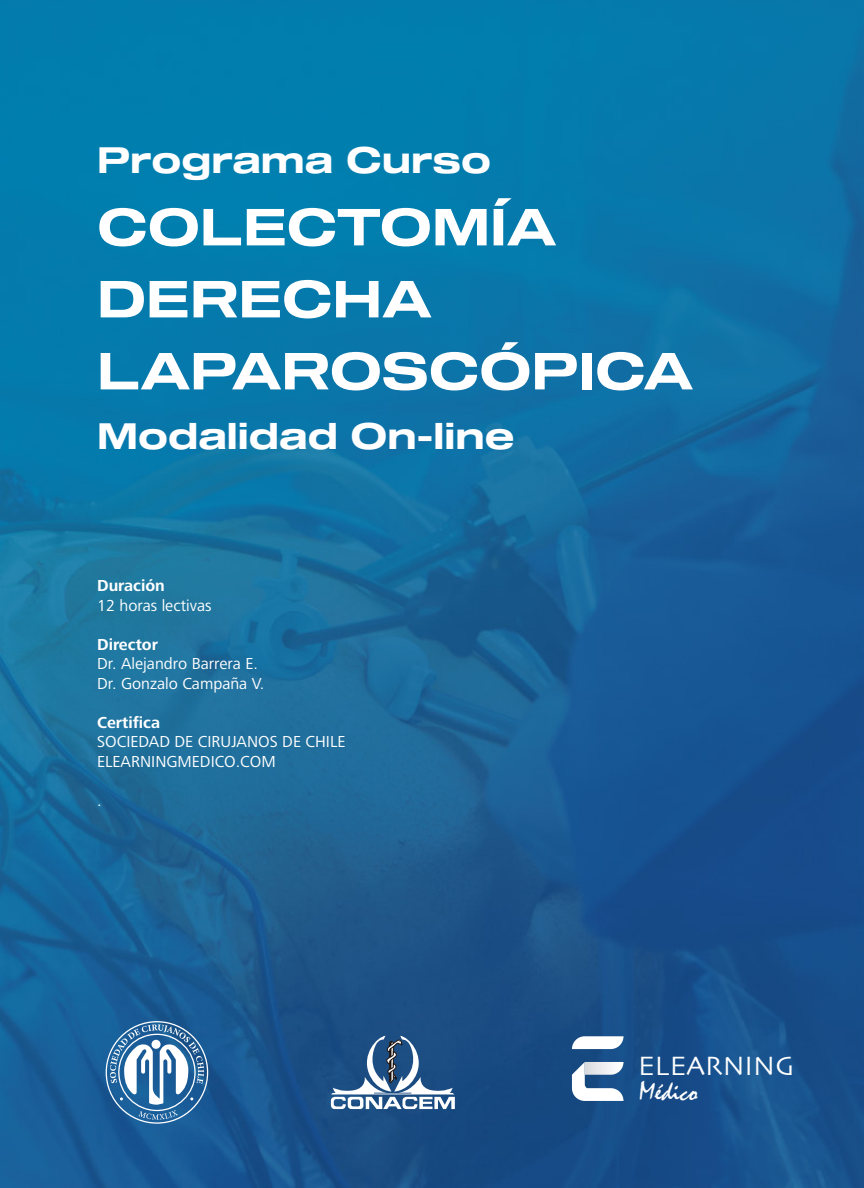
<style>
.page{position:relative;width:864px;height:1188px;background:#fff}
.page>*{position:absolute;margin:0;border:0;box-sizing:border-box;transform-origin:0 0}
.t1{font:51px/72px "Sequel 100 Black 65";color:#fff}
.t2{font:36px "Sequel 100 Black 65";color:#fff}
.t3{font:27.75px "Skia";color:#fff}
.t4{font:26.7px "Mistral";color:#fff}
.t5{font:16.5px/19.5px "Frutiger Next LT";color:#fff}
.t6{font:700 16.5px "Frutiger Next LT";color:#fff}
</style>
<div class="page">
<img style="left:0;top:0;width:864px;height:1188px">
<svg style="left:106px;top:1021px;width:102px;height:103px"></svg>
<div style="left:152px;top:1040px;width:9px;height:9px;background:#fff;border-radius:50%"></div>
<svg style="left:331px;top:1036px;width:124px;height:73px"></svg>
<svg style="left:572px;top:1036px;width:52px;height:13px"></svg>
<svg style="left:572px;top:1062px;width:52px;height:39px"></svg>
<h2 class="t2" style="left:97px;top:135px;width:396px">Programa Curso</h2>
<h1 class="t1" style="left:97px;top:193px;width:598px">COLECTOMÍA<br>DERECHA<br>LAPAROSCÓPICA</h1>
<h2 class="t2" style="left:97px;top:411px;width:419px">Modalidad On-line</h2>
<p class="t6" style="left:97px;top:576px;width:69px">Duración</p>
<p class="t5" style="left:97px;top:595px;width:116px">12 horas lectivas</p>
<p class="t6" style="left:97px;top:635px;width:62px">Director</p>
<p class="t5" style="left:97px;top:654px;width:169px">Dr. Alejandro Barrera E.<br>Dr. Gonzalo Campaña V.</p>
<p class="t6" style="left:97px;top:713px;width:64px">Certifica</p>
<p class="t5" style="left:97px;top:732px;width:250px">SOCIEDAD DE CIRUJANOS DE CHILE<br>ELEARNINGMEDICO.COM</p>
<p class="t5" style="left:97px;top:790px;width:6px">.</p>
<h3 class="t3" style="left:638px;top:1049px;width:158px">ELEARNING</h3>
<h3 class="t4" style="left:639px;top:1077px;width:60px">Médico</h3>
</div>
